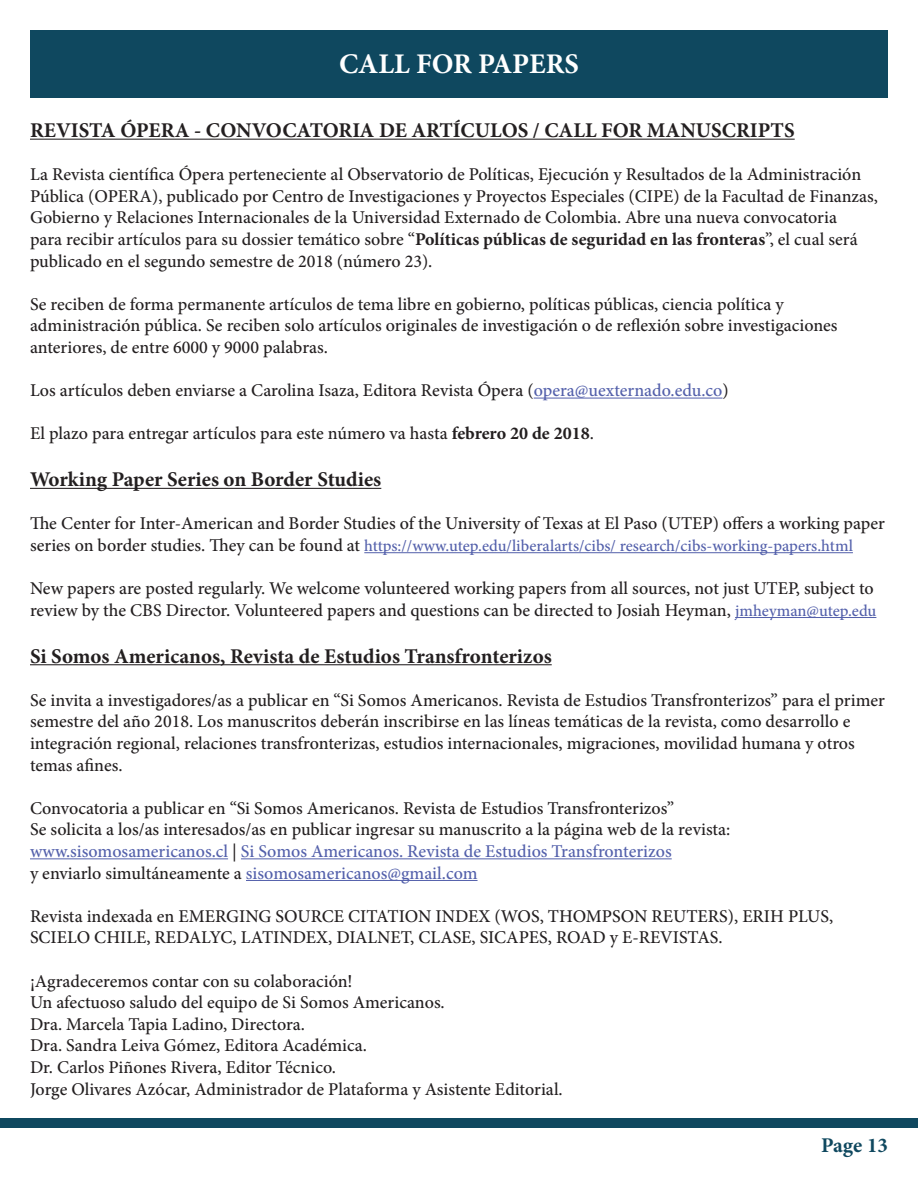
<style>
.page{position:relative;width:918px;height:1188px;background:#fff}
.page>*{position:absolute;margin:0;border:0;box-sizing:border-box;transform-origin:0 0}
.t1{font:700 28.5px "Minion Pro";color:#fff}
.t2{font:700 21px "Minion Pro";color:#231f20}
.t3{font:700 21px "Minion Pro";color:#0f485f}
.t4{font:500 18px/21.6px "Minion Pro";color:#231f20}
.t5{font:500 18px "Minion Pro";color:#5360ab}
.t6{font:500 16.5px "Minion Pro";color:#5360ab}
.s1{font-weight:700}
.s2{color:#5360ab}
.s3{font-size:18px;color:#231f20}
.s4{font-size:16.5px;color:#5360ab}
.s5{color:#231f20}
</style>
<div class="page">
<div style="left:0;top:1118px;width:918px;height:9px;background:#0f485f"></div>
<hr style="left:30px;top:139px;width:765px;height:1px;background:#231f20">
<hr style="left:534px;top:398px;width:188px;height:1px;background:#5360ab">
<hr style="left:30px;top:488px;width:351px;height:1px;background:#231f20">
<hr style="left:364px;top:552px;width:489px;height:1px;background:#5360ab">
<hr style="left:735px;top:617px;width:141px;height:1px;background:#5360ab">
<hr style="left:30px;top:664px;width:522px;height:1px;background:#231f20">
<hr style="left:30px;top:858px;width:198px;height:1px;background:#5360ab">
<hr style="left:241px;top:858px;width:431px;height:1px;background:#5360ab">
<hr style="left:246px;top:880px;width:232px;height:1px;background:#5360ab">
<div style="left:30px;top:30px;width:858px;height:67px;background:#0f485f"></div>
<p class="t1" style="left:339px;top:44px;width:241px">CALL FOR PAPERS</p>
<p class="t2" style="left:30px;top:116px;width:766px">REVISTA ÓPERA - CONVOCATORIA DE ARTÍCULOS / CALL FOR MANUSCRIPTS</p>
<p class="t4" style="left:30px;top:164px;width:850px">La Revista científica Ópera perteneciente al Observatorio de Políticas, Ejecución y Resultados de la Administración Pública (OPERA), publicado por Centro de Investigaciones y Proyectos Especiales (CIPE) de la Facultad de Finanzas, Gobierno y Relaciones Internacionales de la Universidad Externado de Colombia. Abre una nueva convocatoria<br>para recibir artículos para su dossier temático sobre “<span class="s1">Políticas públicas de seguridad en las fronteras</span>”, el cual será publicado en el segundo semestre de 2018 (número 23).</p>
<p class="t4" style="left:30px;top:293px;width:809px">Se reciben de forma permanente artículos de tema libre en gobierno, políticas públicas, ciencia política y administración pública. Se reciben solo artículos originales de investigación o de reflexión sobre investigaciones anteriores, de entre 6000 y 9000 palabras.</p>
<p class="t4" style="left:30px;top:380px;width:700px">Los artículos deben enviarse a Carolina Isaza, Editora Revista Ópera (<span class="s2">opera@uexternado.edu.co</span>)</p>
<p class="t4" style="left:30px;top:423px;width:565px">El plazo para entregar artículos para este número va hasta <span class="s1">febrero 20 de 2018</span>.</p>
<p class="t2" style="left:30px;top:465px;width:353px">Working Paper Series on Border Studies</p>
<p class="t4" style="left:30px;top:513px;width:856px">The Center for Inter-American and Border Studies of the University of Texas at El Paso (UTEP) offers a working paper</p>
<p class="t6" style="left:30px;top:535px;width:824px"><span class="s3">series on border studies. They can be found at</span> https://www.utep.edu/liberalarts/cibs/ research/cibs-working-papers.html</p>
<p class="t4" style="left:30px;top:578px;width:848px">New papers are posted regularly. We welcome volunteered working papers from all sources, not just UTEP, subject to review by the CBS Director. Volunteered papers and questions can be directed to Josiah Heyman, <span class="s4">jmheyman@utep.edu</span></p>
<p class="t2" style="left:30px;top:641px;width:523px">Si Somos Americanos, Revista de Estudios Transfronterizos</p>
<p class="t4" style="left:30px;top:689px;width:856px">Se invita a investigadores/as a publicar en “Si Somos Americanos. Revista de Estudios Transfronterizos” para el primer semestre del año 2018. Los manuscritos deberán inscribirse en las líneas temáticas de la revista, como desarrollo e integración regional, relaciones transfronterizas, estudios internacionales, migraciones, movilidad humana y otros temas afines.</p>
<p class="t4" style="left:30px;top:797px;width:646px">Convocatoria a publicar en “Si Somos Americanos. Revista de Estudios Transfronterizos”</p>
<p class="t4" style="left:30px;top:819px;width:702px">Se solicita a los/as interesados/as en publicar ingresar su manuscrito a la página web de la revista:</p>
<p class="t5" style="left:30px;top:839px;width:643px">www.sisomosamericanos.cl <span class="s5">|</span> Si Somos Americanos. Revista de Estudios Transfronterizos</p>
<p class="t5" style="left:30px;top:861px;width:449px"><span class="s5">y enviarlo simultáneamente a</span> sisomosamericanos@gmail.com</p>
<p class="t4" style="left:30px;top:905px;width:805px">Revista indexada en EMERGING SOURCE CITATION INDEX (WOS, THOMPSON REUTERS), ERIH PLUS,<br>SCIELO CHILE, REDALYC, LATINDEX, DIALNET, CLASE, SICAPES, ROAD y E-REVISTAS.</p>
<p class="t4" style="left:30px;top:970px;width:324px">¡Agradeceremos contar con su colaboración!</p>
<p class="t4" style="left:30px;top:992px;width:416px">Un afectuoso saludo del equipo de Si Somos Americanos.</p>
<p class="t4" style="left:30px;top:1013px;width:277px">Dra. Marcela Tapia Ladino, Directora.</p>
<p class="t4" style="left:30px;top:1035px;width:339px">Dra. Sandra Leiva Gómez, Editora Académica.</p>
<p class="t4" style="left:30px;top:1057px;width:307px">Dr. Carlos Piñones Rivera, Editor Técnico.</p>
<p class="t4" style="left:30px;top:1078px;width:534px">Jorge Olivares Azócar, Administrador de Plataforma y Asistente Editorial.</p>
<p class="t3" style="left:821px;top:1131px;width:68px">Page 13</p>
</div>
